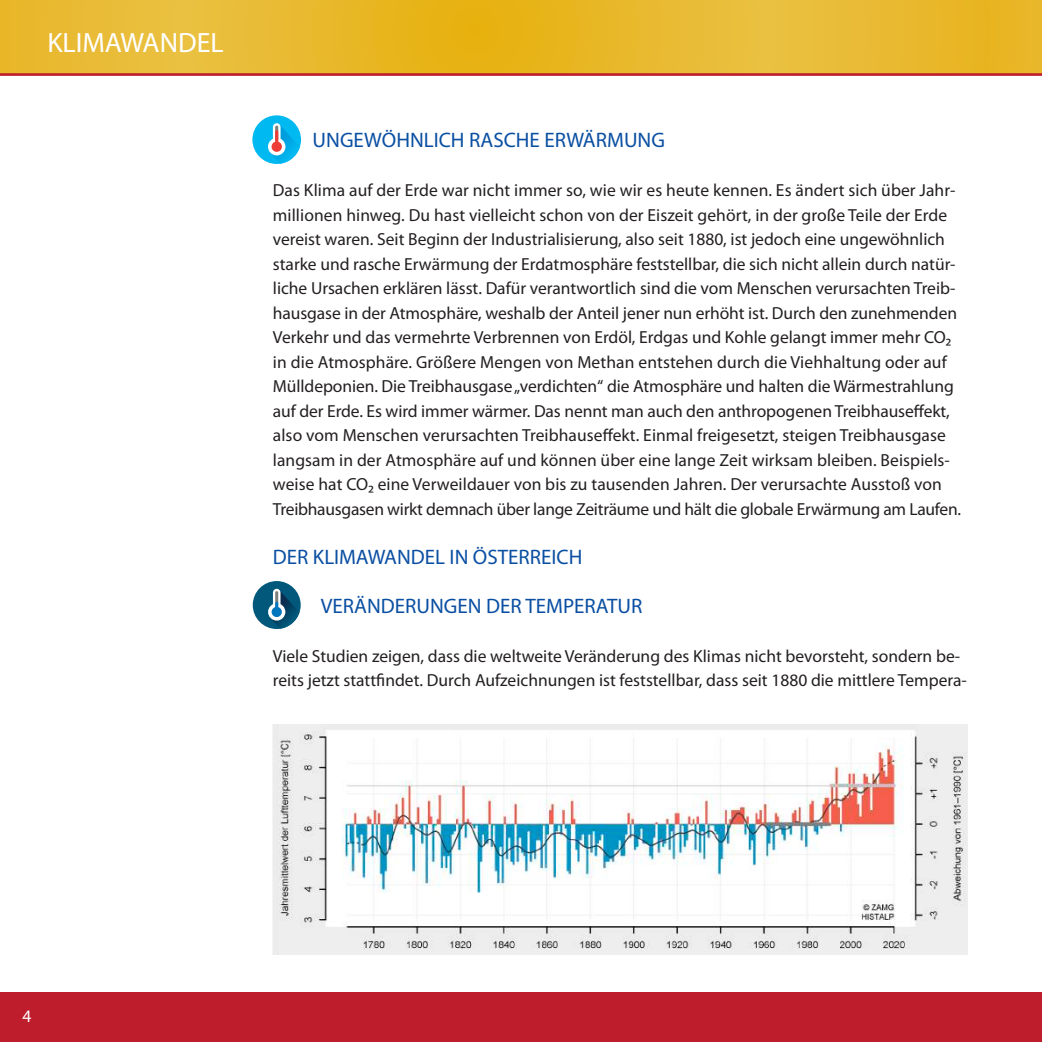
<style>
.page{position:relative;width:1042px;height:1042px;background:#fff}
.page>*{position:absolute;margin:0;border:0;box-sizing:border-box;transform-origin:0 0}
.t1{font:28px "Myriad Pro";color:#fff}
.t2{font:21px "Myriad Pro";color:#0a4fa2}
.t3{font:17.5px/24.5px "Myriad Pro";color:#231f20}
.t4{font:17.5px "Myriad Pro";color:#fff}
</style>
<div class="page">
<svg style="left:0;top:0;width:1042px;height:73px;background:#e8b92c"></svg>
<div style="left:0;top:992px;width:1042px;height:50px;background:#be1d2c"></div>
<hr style="left:0;top:73px;width:1042px;height:3px;background:#be1d2c">
<div style="left:253px;top:581px;width:48px;height:48px;background:#01587b;border-radius:50%"></div>
<div style="left:268px;top:603px;width:17px;height:17px;background:#fff;border-radius:50%"></div>
<svg style="left:270px;top:590px;width:29px;height:39px"></svg>
<img style="left:273px;top:724px;width:694px;height:230px">
<div style="left:252px;top:115px;width:49px;height:49px;background:#00b9f1;border-radius:50%"></div>
<svg style="left:270px;top:125px;width:30px;height:39px"></svg>
<div style="left:268px;top:138px;width:17px;height:17px;background:#fff;border-radius:50%"></div>
<svg style="left:273px;top:123px;width:7px;height:24px"></svg>
<div style="left:271px;top:141px;width:11px;height:11px;background:#ee3c36;border-radius:50%"></div>
<hr style="left:275px;top:126px;width:3px;height:15px;background:#7c7e7e;border-radius:2px">
<hr style="left:275px;top:130px;width:3px;height:15px;background:#ee3c36;border-radius:2px">
<h1 class="t1" style="left:47px;top:31px;width:178px">KLIMAWANDEL</h1>
<p class="t2" style="left:313px;top:131px;width:354px">UNGEWÖHNLICH RASCHE ERWÄRMUNG</p>
<p class="t3" style="left:273px;top:179px;width:690px">Das Klima auf der Erde war nicht immer so, wie wir es heute kennen. Es ändert sich über Jahr‐ millionen hinweg. Du hast vielleicht schon von der Eiszeit gehört, in der große Teile der Erde vereist waren. Seit Beginn der Industrialisierung, also seit 1880, ist jedoch eine ungewöhnlich starke und rasche Erwärmung der Erdatmosphäre feststellbar, die sich nicht allein durch natür&shy;liche Ursachen erklären lässt. Dafür verantwortlich sind die vom Menschen verursachten Treib‐ hausgase in der Atmosphäre, weshalb der Anteil jener nun erhöht ist. Durch den zunehmenden Verkehr und das vermehrte Verbrennen von Erdöl, Erdgas und Kohle gelangt immer mehr CO₂ in die Atmosphäre. Größere Mengen von Methan entstehen durch die Viehhaltung oder auf Mülldeponien. Die Treibhausgase„verdichten“ die Atmosphäre und halten die Wärmestrahlung auf der Erde. Es wird immer wärmer. Das nennt man auch den anthropogenen Treibhauseffekt, also vom Menschen verursachten Treibhauseffekt. Einmal freigesetzt, steigen Treibhausgase langsam in der Atmosphäre auf und können über eine lange Zeit wirksam bleiben. Beispiels&shy;weise hat CO₂ eine Verweildauer von bis zu tausenden Jahren. Der verursachte Ausstoß von Treibhausgasen wirkt demnach über lange Zeiträume und hält die globale Erwärmung am Laufen.</p>
<p class="t2" style="left:273px;top:548px;width:311px">DER KLIMAWANDEL IN ÖSTERREICH</p>
<p class="t2" style="left:321px;top:597px;width:323px">VERÄNDERUNGEN DER TEMPERATUR</p>
<p class="t3" style="left:273px;top:645px;width:695px">Viele Studien zeigen, dass die weltweite Veränderung des Klimas nicht bevorsteht, sondern be‐ reits jetzt stattfindet. Durch Aufzeichnungen ist feststellbar, dass seit 1880 die mittlere Tempera‐</p>
<p class="t4" style="left:23px;top:1008px;width:10px">4</p>
</div>
